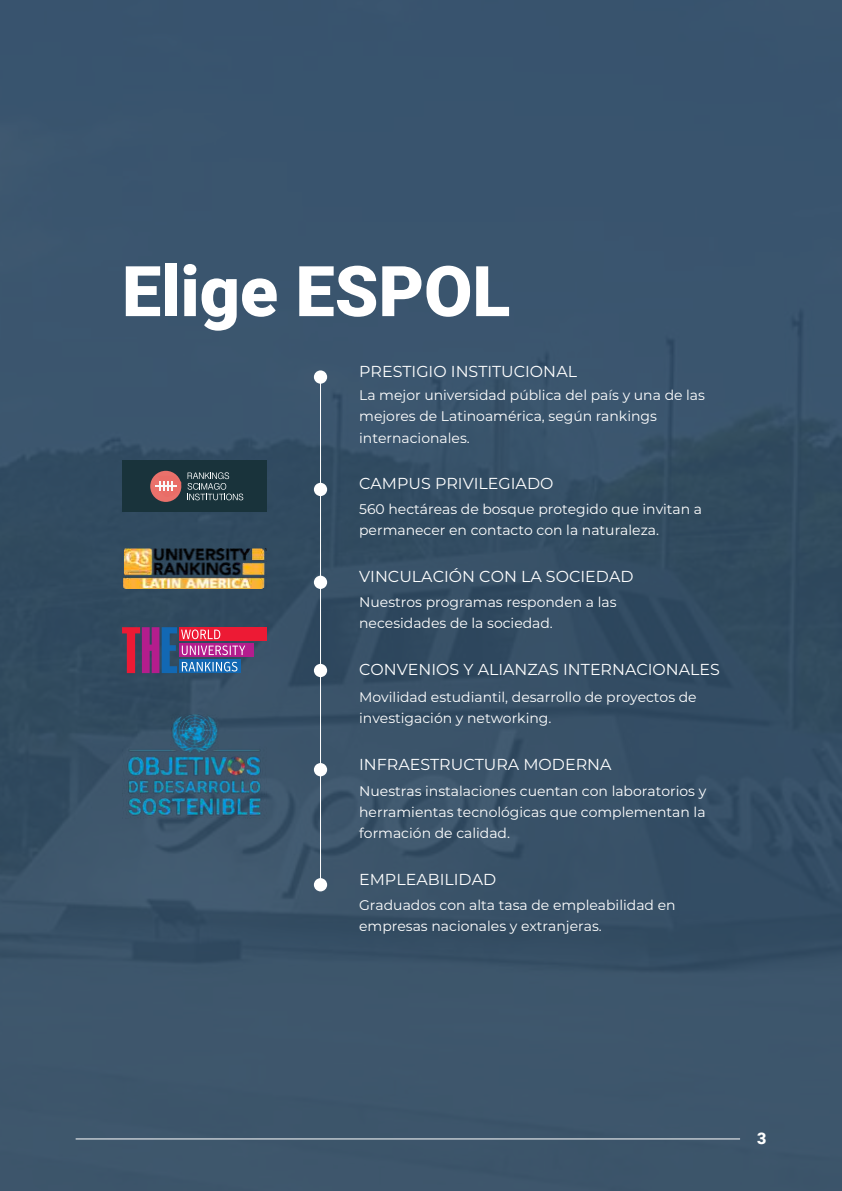
<style>
.page{position:relative;width:842px;height:1191px;background:#fff}
.page>*{position:absolute;margin:0;border:0;box-sizing:border-box;transform-origin:0 0}
.t1{font:900 70px "Roboto";color:#fff}
.t2{font:900 16px "Roboto";color:#fff}
.t3{font:15.8px "Montserrat";color:#fff}
.t4{font:14px/21.2px "Montserrat";color:#fff}
</style>
<div class="page">
<div style="left:0;top:0;width:842px;height:1191px;background:linear-gradient(to right,#3a546b,#375168)"></div>
<hr style="left:76px;top:1138px;width:664px;height:1px;background:#fff">
<div style="left:314px;top:370px;width:13px;height:14px;background:#fff;border-radius:50%"></div>
<div style="left:314px;top:483px;width:13px;height:13px;background:#fff;border-radius:50%"></div>
<div style="left:314px;top:575px;width:13px;height:14px;background:#fff;border-radius:50%"></div>
<div style="left:314px;top:664px;width:13px;height:13px;background:#fff;border-radius:50%"></div>
<div style="left:314px;top:763px;width:13px;height:13px;background:#fff;border-radius:50%"></div>
<div style="left:314px;top:878px;width:13px;height:13px;background:#fff;border-radius:50%"></div>
<div style="left:122px;top:460px;width:144px;height:52px;background:#19333b"></div>
<div style="left:150px;top:471px;width:31px;height:31px;background:#ea716b;border-radius:50%"></div>
<svg style="left:159px;top:476px;width:23px;height:21px"></svg>
<hr style="left:155px;top:485px;width:22px;height:2px;background:#f9f8f9">
<svg style="left:188px;top:472px;width:55px;height:28px"></svg>
<img style="left:123px;top:548px;width:144px;height:41px">
<div style="left:179px;top:627px;width:88px;height:14px;background:#ed1a34"></div>
<div style="left:179px;top:643px;width:74px;height:14px;background:#b41d8d"></div>
<svg style="left:122px;top:627px;width:123px;height:46px"></svg>
<img style="left:122px;top:706px;width:145px;height:115px">
<h1 class="t1" style="left:122px;top:263px;width:390px">Elige ESPOL</h1>
<p class="t3" style="left:359px;top:363px;width:219px">PRESTIGIO INSTITUCIONAL</p>
<p class="t4" style="left:359px;top:385px;width:347px">La mejor universidad pública del país y una de las mejores de Latinoamérica, según rankings internacionales.</p>
<p class="t3" style="left:359px;top:475px;width:196px">CAMPUS PRIVILEGIADO</p>
<p class="t4" style="left:359px;top:498px;width:344px">560 hectáreas de bosque protegido que invitan a permanecer en contacto con la naturaleza.</p>
<p class="t3" style="left:359px;top:568px;width:276px">VINCULACIÓN CON LA SOCIEDAD</p>
<p class="t4" style="left:359px;top:592px;width:259px">Nuestros programas responden a las necesidades de la sociedad.</p>
<p class="t3" style="left:359px;top:661px;width:362px">CONVENIOS Y ALIANZAS INTERNACIONALES</p>
<p class="t4" style="left:359px;top:686px;width:339px">Movilidad estudiantil, desarrollo de proyectos de investigación y networking.</p>
<p class="t3" style="left:359px;top:755px;width:254px">INFRAESTRUCTURA MODERNA</p>
<p class="t4" style="left:359px;top:780px;width:349px">Nuestras instalaciones cuentan con laboratorios y herramientas tecnológicas que complementan la</p>
<p class="t4" style="left:359px;top:822px;width:152px">formación de calidad.</p>
<p class="t3" style="left:359px;top:871px;width:139px">EMPLEABILIDAD</p>
<p class="t4" style="left:359px;top:894px;width:318px">Graduados con alta tasa de empleabilidad en empresas nacionales y extranjeras.</p>
<p class="t2" style="left:757px;top:1131px;width:11px">3</p>
</div>
